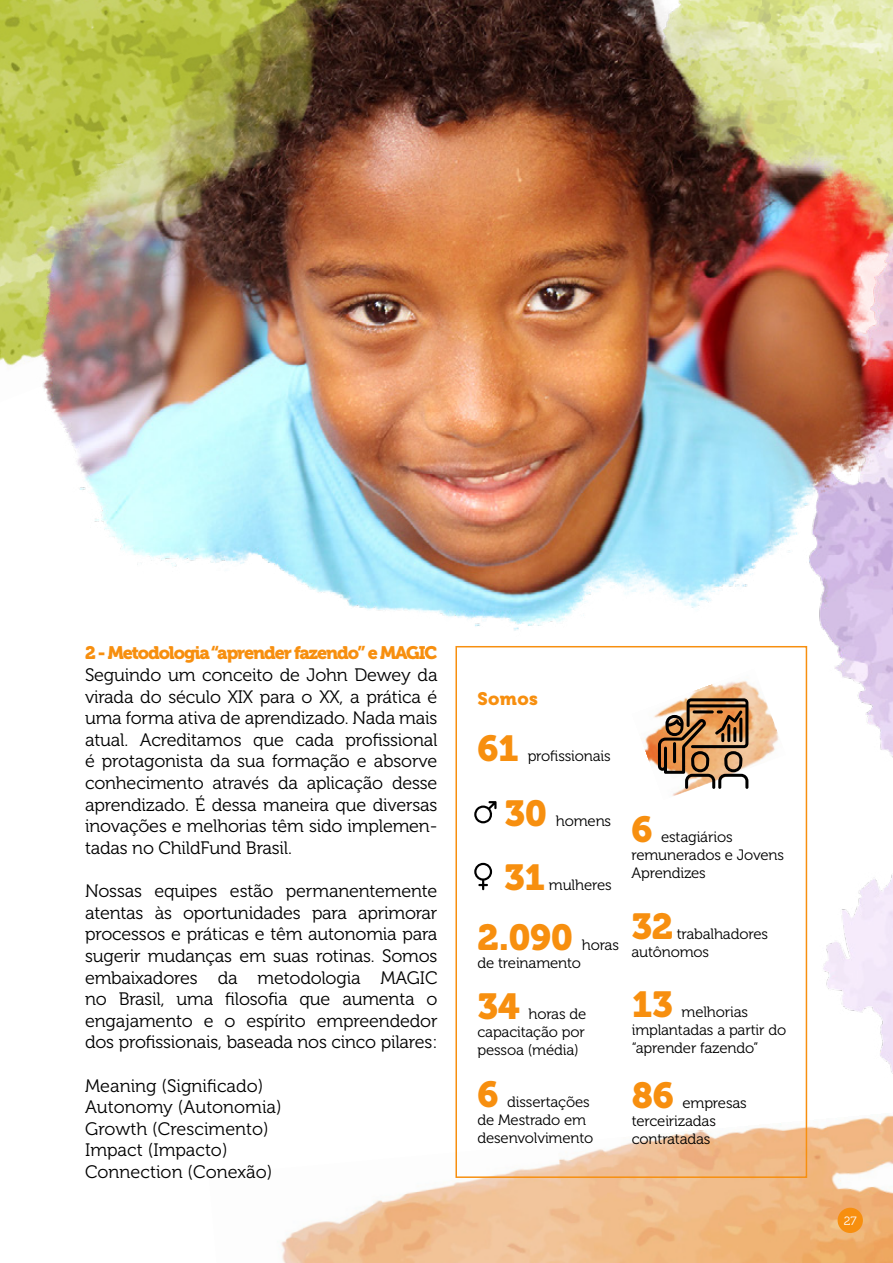
<style>
.page{position:relative;width:893px;height:1263px;background:#fff}
.page>*{position:absolute;margin:0;border:0;box-sizing:border-box;transform-origin:0 0}
.t1{font:36px "Museo 900";letter-spacing:-.01em;color:#f78f0f}
.t2{font:18px/21.6px "Museo 300";letter-spacing:-.01em;color:#000;text-align:justify}
.t3{font:18px "Museo 900";letter-spacing:-.06em;color:#f78f0f}
.t4{font:15px/18px "Museo 300";letter-spacing:-.01em;color:#000}
.t5{font:12px "Museo 300";color:#fff}
</style>
<div class="page">
<img style="left:0;top:0;width:893px;height:1112px">
<img style="left:281px;top:1112px;width:612px;height:151px">
<div style="left:838px;top:1208px;width:25px;height:25px;background:#f78f0f;border-radius:50%"></div>
<div style="left:455px;top:646px;width:352px;height:532px;border:2px solid #f78f0f"></div>
<svg style="left:658px;top:698px;width:90px;height:91px;background:#a68260"></svg>
<svg style="left:474px;top:863px;width:18px;height:27px"></svg>
<svg style="left:474px;top:801px;width:23px;height:22px"></svg>
<p class="t3" style="left:85px;top:643px;width:354px">2 - Metodologia “aprender fazendo” e MAGIC</p>
<p class="t2" style="left:85px;top:664px;width:354px">Seguindo um conceito de John Dewey da virada do século XIX para o XX, a prática é uma forma ativa de aprendizado. Nada mais atual. Acreditamos que cada profissional é protagonista da sua formação e absorve conhecimento através da aplicação desse aprendizado. É dessa maneira que diversas inovações e melhorias têm sido implemen&shy;tadas no ChildFund Brasil.</p>
<p class="t2" style="left:85px;top:880px;width:354px">Nossas equipes estão permanentemente atentas às oportunidades para aprimorar processos e práticas e têm autonomia para sugerir mudanças em suas rotinas. Somos embaixadores da metodologia MAGIC no Brasil, uma filosofia que aumenta o engajamento e o espírito empreendedor dos profissionais, baseada nos cinco pilares:</p>
<p class="t2" style="left:85px;top:1075px;width:198px;text-align:left">Meaning (Significado)<br>Autonomy (Autonomia)<br>Growth (Crescimento)<br>Impact (Impacto)<br>Connection (Conexão)</p>
<p class="t3" style="left:477px;top:689px;width:62px">Somos</p>
<h1 class="t1" style="left:477px;top:728px;width:43px">61</h1>
<p class="t4" style="left:528px;top:747px;width:85px">profissionais</p>
<h1 class="t1" style="left:504px;top:793px;width:44px">30</h1>
<p class="t4" style="left:556px;top:812px;width:57px">homens</p>
<h1 class="t1" style="left:504px;top:857px;width:43px">31</h1>
<p class="t4" style="left:549px;top:876px;width:64px">mulheres</p>
<h1 class="t1" style="left:477px;top:916px;width:97px">2.090</h1>
<p class="t4" style="left:582px;top:936px;width:39px">horas</p>
<p class="t4" style="left:477px;top:954px;width:105px">de treinamento</p>
<h1 class="t1" style="left:477px;top:986px;width:44px">34</h1>
<p class="t4" style="left:477px;top:1005px;width:110px;text-align:justify;text-indent:51px">horas de capacitação por pessoa (média)</p>
<h1 class="t1" style="left:477px;top:1074px;width:23px">6</h1>
<p class="t4" style="left:477px;top:1093px;width:117px;text-indent:30px">dissertações de Mestrado em desenvolvimento</p>
<h1 class="t1" style="left:631px;top:809px;width:23px">6</h1>
<p class="t4" style="left:631px;top:828px;width:154px;text-indent:30px">estagiários remunerados e Jovens<br>Aprendizes</p>
<h1 class="t1" style="left:631px;top:905px;width:43px">32</h1>
<p class="t4" style="left:631px;top:925px;width:138px;text-indent:45px">trabalhadores autônomos</p>
<h1 class="t1" style="left:632px;top:983px;width:43px">13</h1>
<p class="t4" style="left:632px;top:1003px;width:156px;text-indent:50px">melhorias implantadas a partir do “aprender fazendo”</p>
<h1 class="t1" style="left:632px;top:1075px;width:44px">86</h1>
<p class="t4" style="left:632px;top:1094px;width:117px;text-indent:51px">empresas terceirizadas contratadas</p>
<p class="t5" style="left:844px;top:1214px;width:14px">27</p>
</div>
